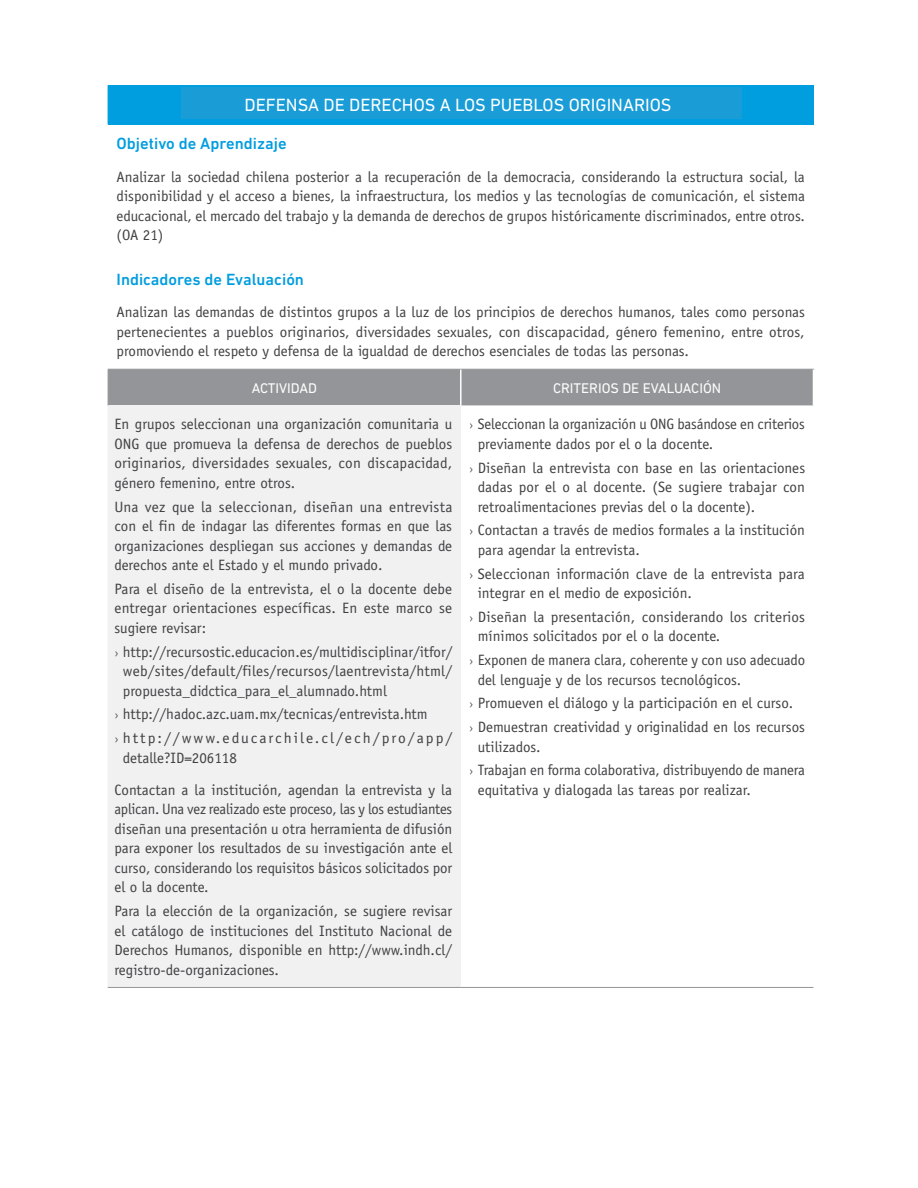
<style>
.page{position:relative;width:918px;height:1188px;background:#fff}
.page>*{position:absolute;margin:0;border:0;box-sizing:border-box;transform-origin:0 0}
.t1{font:18px "DIN Next LT Pro";color:#fff}
.t2{font:500 16.5px "DIN Next LT Pro";color:#009ddf}
.t3{font:15px/19.5px "Officina Sans";color:#414042;text-align:justify}
.t4{font:14.25px "DIN Next LT Pro";color:#fff}
.s1{font-family:"Dignathin"}
</style>
<div class="page">
<div style="left:108px;top:85px;width:705px;height:39px;background:#009ddf"></div>
<div style="left:109px;top:370px;width:704px;height:35px;background:#939598"></div>
<div style="left:108px;top:405px;width:353px;height:582px;background:#f1f1f2"></div>
<hr style="left:813px;top:85px;width:1px;height:39px;background:#009ddf">
<hr style="left:108px;top:987px;width:353px;height:1px;background:#939598">
<hr style="left:461px;top:987px;width:352px;height:1px;background:#939598">
<hr style="left:108px;top:369px;width:353px;height:1px;background:#939598">
<hr style="left:461px;top:369px;width:353px;height:1px;background:#939598">
<hr style="left:108px;top:370px;width:1px;height:35px;background:#939598">
<hr style="left:460px;top:370px;width:2px;height:35px;background:#fff">
<div style="left:181px;top:88px;width:560px;height:31px;background:#1a9cd7"></div>
<p class="t1" style="left:404px;top:95px;width:115px">EVALUACIÓN 2</p>
<p class="t1" style="left:244px;top:95px;width:429px">DEFENSA DE DERECHOS A LOS PUEBLOS ORIGINARIOS</p>
<p class="t2" style="left:117px;top:134px;width:172px">Objetivo de Aprendizaje</p>
<p class="t3" style="left:117px;top:167px;width:690px">Analizar la sociedad chilena posterior a la recuperación de la democracia, considerando la estructura social, la disponibilidad y el acceso a bienes, la infraestructura, los medios y las tecnologías de comunicación, el sistema educacional, el mercado del trabajo y la demanda de derechos de grupos históricamente discriminados, entre otros. (OA 21)</p>
<p class="t2" style="left:117px;top:270px;width:189px">Indicadores de Evaluación</p>
<p class="t3" style="left:117px;top:303px;width:690px">Analizan las demandas de distintos grupos a la luz de los principios de derechos humanos, tales como personas pertenecientes a pueblos originarios, diversidades sexuales, con discapacidad, género femenino, entre otros, promoviendo el respeto y defensa de la igualdad de derechos esenciales de todas las personas.</p>
<p class="t4" style="left:252px;top:380px;width:67px">ACTIVIDAD</p>
<p class="t4" style="left:553px;top:380px;width:170px">CRITERIOS DE EVALUACIÓN</p>
<p class="t3" style="left:114px;top:415px;width:339px">En grupos seleccionan una organización comunitaria u ONG que promueva la defensa de derechos de pueblos originarios, diversidades sexuales, con discapacidad, género femenino, entre otros.</p>
<p class="t3" style="left:114px;top:497px;width:340px">Una vez que la seleccionan, diseñan una entrevista con el fin de indagar las diferentes formas en que las organizaciones despliegan sus acciones y demandas de derechos ante el Estado y el mundo privado.</p>
<p class="t3" style="left:114px;top:579px;width:339px">Para el diseño de la entrevista, el o la docente debe entregar orientaciones específicas. En este marco se sugiere revisar:</p>
<p class="t3" style="left:123px;top:642px;width:331px;text-indent:-9px"><span class="s1">&gt;</span> http://recursostic.educacion.es/multidisciplinar/itfor/ web/sites/default/files/recursos/laentrevista/html/ propuesta_didctica_para_el_alumnado.html</p>
<p class="t3" style="left:114px;top:703px;width:339px;line-height:23.7px"><span class="s1">&gt;</span> http://hadoc.azc.uam.mx/tecnicas/entrevista.htm<br><span class="s1">&gt;</span> http://www.educarchile.cl/ech/pro/app/</p>
<p class="t3" style="left:114px;top:742px;width:339px;line-height:32.2px;text-indent:9px">detalle?ID=206118<br>Contactan a la institución, agendan la entrevista y la</p>
<p class="t3" style="left:114px;top:800px;width:339px">aplican. Una vez realizado este proceso, las y los estudiantes diseñan una presentación u otra herramienta de difusión para exponer los resultados de su investigación ante el curso, considerando los requisitos básicos solicitados por el o la docente.</p>
<p class="t3" style="left:114px;top:901px;width:339px">Para la elección de la organización, se sugiere revisar el catálogo de instituciones del Instituto Nacional de Derechos Humanos, disponible en http://www.indh.cl/ registro-de-organizaciones.</p>
<p class="t3" style="left:478px;top:415px;width:328px;text-indent:-9px"><span class="s1">&gt;</span> Seleccionan la organización u ONG basándose en criterios previamente dados por el o la docente.</p>
<p class="t3" style="left:478px;top:458px;width:329px;text-indent:-9px"><span class="s1">&gt;</span> Diseñan la entrevista con base en las orientaciones dadas por el o al docente. (Se sugiere trabajar con retroalimentaciones previas del o la docente).</p>
<p class="t3" style="left:478px;top:521px;width:329px;text-indent:-9px"><span class="s1">&gt;</span> Contactan a través de medios formales a la institución para agendar la entrevista.</p>
<p class="t3" style="left:478px;top:564px;width:328px;text-indent:-9px"><span class="s1">&gt;</span> Seleccionan información clave de la entrevista para integrar en el medio de exposición.</p>
<p class="t3" style="left:478px;top:607px;width:329px;text-indent:-9px"><span class="s1">&gt;</span> Diseñan la presentación, considerando los criterios mínimos solicitados por el o la docente.</p>
<p class="t3" style="left:478px;top:650px;width:329px;text-indent:-9px"><span class="s1">&gt;</span> Exponen de manera clara, coherente y con uso adecuado del lenguaje y de los recursos tecnológicos.</p>
<p class="t3" style="left:469px;top:692px;width:337px;line-height:23.7px"><span class="s1">&gt;</span> Promueven el diálogo y la participación en el curso.<br><span class="s1">&gt;</span> Demuestran creatividad y originalidad en los recursos</p>
<p class="t3" style="left:469px;top:735px;width:337px;line-height:23.7px;text-indent:9px">utilizados.<br><span class="s1">&gt;</span> Trabajan en forma colaborativa, distribuyendo de manera</p>
<p class="t3" style="left:478px;top:780px;width:275px">equitativa y dialogada las tareas por realizar.</p>
</div>
